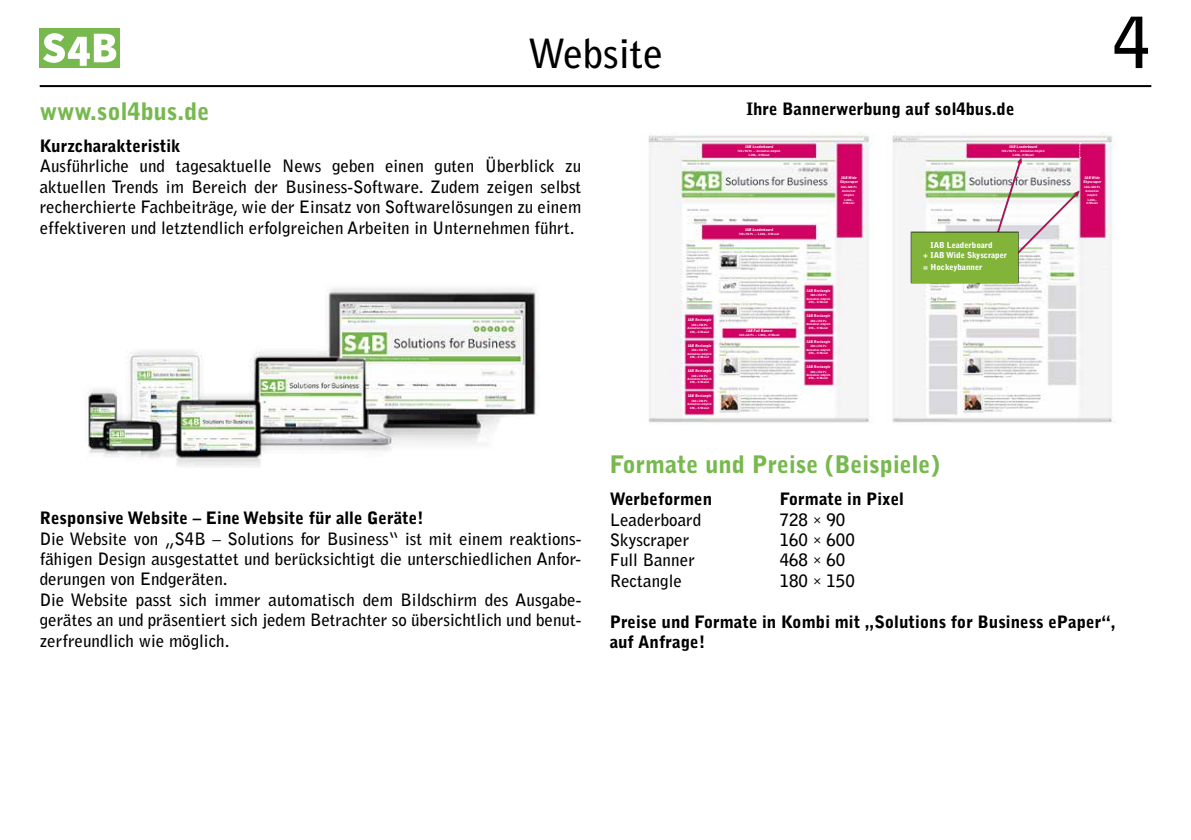
<style>
.page{position:relative;width:1191px;height:840px;background:#fff}
.page>*{position:absolute;margin:0;border:0;box-sizing:border-box;transform-origin:0 0}
.t1{font:700 70px "Bell Gothic Std";color:#000}
.t2{font:700 40px "Bell Gothic Std";color:#000}
.t3{font:900 24px "Bell Gothic Std";color:#77b94e}
.t4{font:700 17px/20.4px "Bell Gothic Std";color:#000;text-align:justify}
.t5{font:900 17px/20.4px "Bell Gothic Std";color:#000}
.t6{font:900 8.2px/9.8px "Bell Gothic Std";color:#fff}
.t7{font:italic 900 3.6px/4.4px "Bell Gothic Std";color:#fff;text-align:center}
.t8{font:900 2.8px/3.4px "Bell Gothic Std";color:#fff;text-align:center}
.s1{font-family:"Corporate S";font-weight:400}
</style>
<div class="page">
<hr style="left:40px;top:85px;width:1111px;height:2px;background:#000">
<div style="left:40px;top:28px;width:80px;height:40px;background:#77b94e"></div>
<svg style="left:43px;top:33px;width:73px;height:33px"></svg>
<img style="left:87px;top:288px;width:449px;height:178px">
<img style="left:648px;top:133px;width:225px;height:291px">
<img style="left:892px;top:133px;width:224px;height:290px">
<svg style="left:996px;top:143px;width:84px;height:112px"></svg>
<svg style="left:910px;top:231px;width:109px;height:52px"></svg>
<div style="left:912px;top:233px;width:105px;height:49px;background:#83b43a"></div>
<div style="left:911px;top:232px;width:107px;height:50px;border:1px solid #83b43a"></div>
<h2 class="t2" style="left:528px;top:29px;width:137px">Website</h2>
<h3 class="t3" style="left:40px;top:97px;width:171px">www.sol4bus.de</h3>
<p class="t5" style="left:40px;top:136px;width:143px">Kurzcharakteristik</p>
<p class="t4" style="left:40px;top:156px;width:543px">Ausführliche und tagesaktuelle News geben einen guten Überblick zu aktuellen Trends im Bereich der Business-Software. Zudem zeigen selbst recherchierte Fachbeiträge, wie der Einsatz von Softwarelösungen zu einem effektiveren und letztendlich erfolgreichen Arbeiten in Unternehmen führt.</p>
<p class="t5" style="left:746px;top:99px;width:270px">Ihre Bannerwerbung auf sol4bus.de</p>
<p class="t7" style="left:745px;top:144px;width:30px">IAB Leaderboard</p>
<p class="t8" style="left:737px;top:150px;width:44px">728×90 Px — Animation möglich<br>1.200,– €/Monat</p>
<p class="t7" style="left:1009px;top:144px;width:30px">IAB Leaderboard</p>
<p class="t8" style="left:1001px;top:150px;width:44px">728×90 Px — Animation möglich<br>1.200,– €/Monat</p>
<p class="t7" style="left:840px;top:175px;width:20px">IAB Wide<br>Skyscraper</p>
<p class="t8" style="left:841px;top:184px;width:18px;line-height:4.6px">160×600 Px<br>Animation</p>
<p class="t8" style="left:844px;top:192px;width:12px;line-height:4.6px;text-align:left">möglich<br>1.200,–</p>
<p class="t8" style="left:843px;top:201px;width:13px">€/Monat</p>
<p class="t7" style="left:745px;top:227px;width:30px">IAB Leaderboard</p>
<p class="t8" style="left:739px;top:232px;width:42px">728×90 Px — 1.200,– €/Monat</p>
<p class="t6" style="left:923px;top:240px;width:85px;text-indent:7px">IAB Leaderboard<br>+ IAB Wide Skyscraper</p>
<p class="t6" style="left:923px;top:262px;width:61px">= Hockeybanner</p>
<p class="t7" style="left:806px;top:288px;width:26px">IAB Rectangle</p>
<p class="t8" style="left:806px;top:293px;width:26px">180×150 Px<br>Animation möglich<br>690,– €/Monat</p>
<p class="t7" style="left:688px;top:317px;width:26px">IAB Rectangle</p>
<p class="t8" style="left:687px;top:323px;width:26px">180×150 Px<br>Animation möglich<br>690,– €/Monat</p>
<p class="t7" style="left:746px;top:328px;width:29px">IAB Full Banner</p>
<p class="t8" style="left:739px;top:333px;width:42px">468×60 Px — 1.000,– €/Monat</p>
<p class="t7" style="left:806px;top:313px;width:26px">IAB Rectangle</p>
<p class="t8" style="left:806px;top:319px;width:26px">180×150 Px<br>Animation möglich<br>690,– €/Monat</p>
<p class="t7" style="left:688px;top:343px;width:26px">IAB Rectangle</p>
<p class="t8" style="left:687px;top:348px;width:26px">180×150 Px<br>Animation möglich<br>690,– €/Monat</p>
<p class="t7" style="left:806px;top:339px;width:26px">IAB Rectangle</p>
<p class="t8" style="left:806px;top:344px;width:26px">180×150 Px<br>Animation möglich<br>690,– €/Monat</p>
<p class="t7" style="left:688px;top:368px;width:26px">IAB Rectangle</p>
<p class="t8" style="left:687px;top:374px;width:26px">180×150 Px<br>Animation möglich<br>690,– €/Monat</p>
<p class="t7" style="left:806px;top:364px;width:26px">IAB Rectangle</p>
<p class="t8" style="left:806px;top:369px;width:26px">180×150 Px<br>Animation möglich<br>690,– €/Monat</p>
<p class="t7" style="left:688px;top:393px;width:26px">IAB Rectangle</p>
<p class="t8" style="left:687px;top:399px;width:26px">180×150 Px<br>Animation möglich<br>690,– €/Monat</p>
<h1 class="t1" style="left:1112px;top:0;width:40px">4</h1>
<p class="t7" style="left:1083px;top:175px;width:20px">IAB Wide<br>Skyscraper</p>
<p class="t8" style="left:1084px;top:184px;width:18px;line-height:4.6px">160×600 Px<br>Animation</p>
<p class="t8" style="left:1087px;top:192px;width:12px;line-height:4.6px;text-align:left">möglich<br>1.200,–</p>
<p class="t8" style="left:1086px;top:201px;width:13px">€/Monat</p>
<p class="t5" style="left:40px;top:507px;width:386px">Responsive Website – Eine Website für alle Geräte!</p>
<p class="t4" style="left:40px;top:528px;width:543px;text-align:left">Die Website von „S4B – Solutions for Business“ ist mit einem reaktions&shy;fähigen Design ausgestattet und berücksichtigt die unterschiedlichen Anfor&shy;derungen von Endgeräten.<br>Die Website passt sich immer automatisch dem Bildschirm des Ausgabe&shy;gerätes an und präsentiert sich jedem Betrachter so übersichtlich und benut&shy;zerfreundlich wie möglich.</p>
<h3 class="t3" style="left:609px;top:450px;width:331px">Formate und Preise (Beispiele)</h3>
<p class="t5" style="left:609px;top:489px;width:104px">Werbeformen</p>
<p class="t5" style="left:779px;top:489px;width:126px">Formate in Pixel</p>
<p class="t4" style="left:609px;top:509px;width:93px">Leaderboard</p>
<p class="t4" style="left:779px;top:509px;width:67px">728 <span class="s1">×</span> 90</p>
<p class="t4" style="left:609px;top:529px;width:81px">Skyscraper</p>
<p class="t4" style="left:779px;top:529px;width:77px">160 <span class="s1">×</span> 600</p>
<p class="t4" style="left:609px;top:550px;width:87px">Full Banner</p>
<p class="t4" style="left:779px;top:550px;width:67px">468 <span class="s1">×</span> 60</p>
<p class="t4" style="left:609px;top:570px;width:74px">Rectangle</p>
<p class="t4" style="left:779px;top:570px;width:77px">180 <span class="s1">×</span> 150</p>
<p class="t5" style="left:609px;top:611px;width:507px">Preise und Formate in Kombi mit „Solutions for Business ePaper“, auf Anfrage!</p>
</div>
